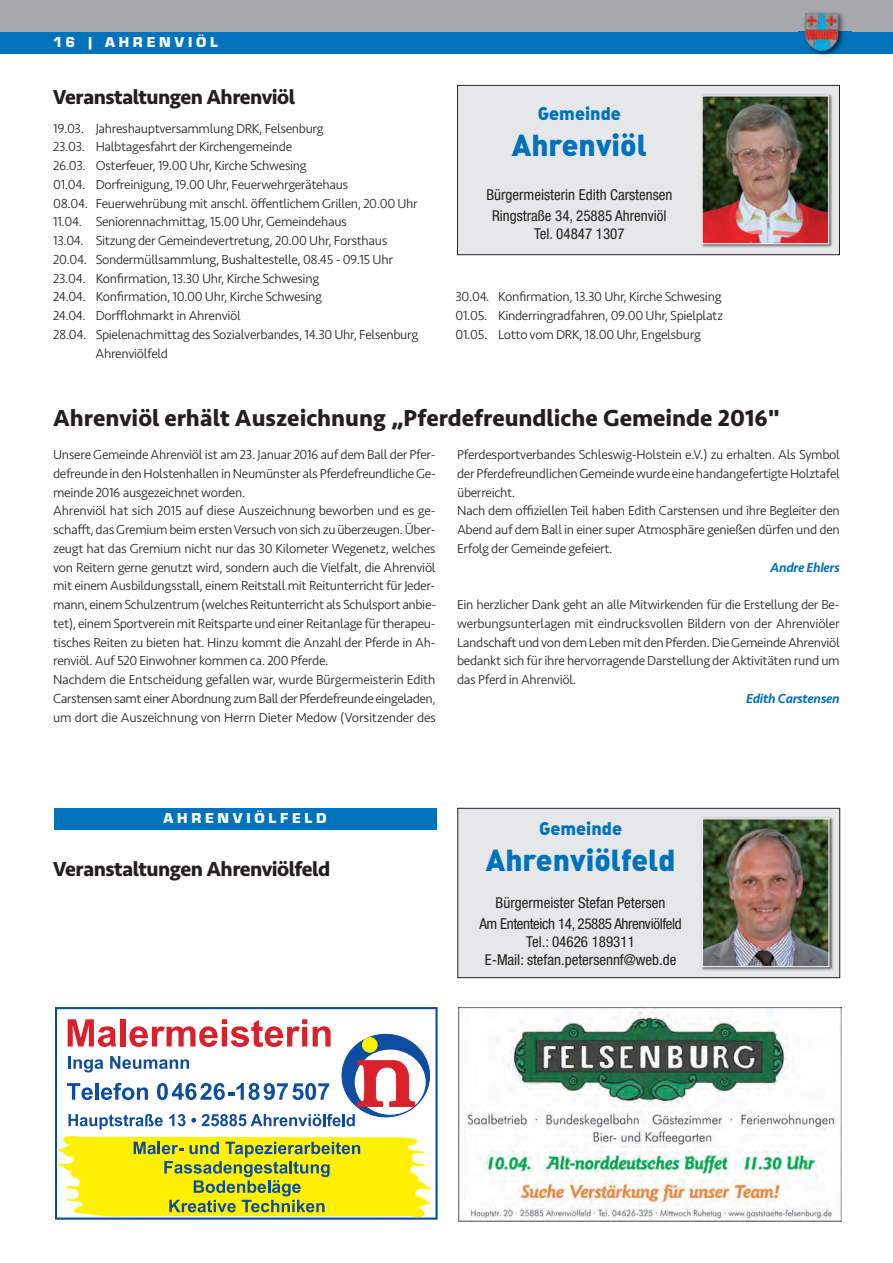
<style>
.page{position:relative;width:893px;height:1263px;background:#fff}
.page>*{position:absolute;margin:0;border:0;box-sizing:border-box;transform-origin:0 0}
.t1{font:30px "DIN Black Alternate";color:#0073bc}
.t2{font:700 24px "Seravek";color:#231f20}
.t3{font:700 21px "Seravek";letter-spacing:-.025em;color:#231f20}
.t4{font:18px "DIN Black Alternate";color:#0073bc}
.t5{font:condensed 15px/21px "Helvetica Neue";color:#231f20;text-align:center}
.t6{font:condensed 15px/21px "Helvetica Neue";letter-spacing:-.025em;color:#231f20;text-align:center}
.t7{font:15px "Eurostile T Blac";letter-spacing:.25em;color:#fff}
.t8{font:300 13.5px/18.8px "Seravek";letter-spacing:-.025em;color:#231f20}
.t9{font:italic 500 13.5px "Seravek";letter-spacing:-.025em;color:#0073bc}
</style>
<div class="page">
<div style="left:0;top:0;width:893px;height:43px;background:#a8a9ad"></div>
<div style="left:0;top:32px;width:893px;height:21px;background:#0073bc"></div>
<img style="left:799px;top:12px;width:52px;height:45px">
<img style="left:805px;top:13px;width:33px;height:38px">
<div style="left:458px;top:86px;width:381px;height:168px;background:#e6e7e9"></div>
<div style="left:457px;top:85px;width:383px;height:170px;border:1px solid #231f20"></div>
<img style="left:701px;top:94px;width:131px;height:154px">
<img style="left:704px;top:97px;width:123px;height:145px">
<div style="left:702px;top:95px;width:127px;height:149px;border:1px solid #fff"></div>
<div style="left:458px;top:809px;width:381px;height:168px;background:#e6e7e9"></div>
<div style="left:457px;top:808px;width:383px;height:170px;border:1px solid #231f20"></div>
<img style="left:701px;top:817px;width:132px;height:154px">
<img style="left:704px;top:820px;width:123px;height:145px">
<div style="left:702px;top:818px;width:127px;height:149px;border:1px solid #fff"></div>
<img style="left:458px;top:1008px;width:384px;height:213px">
<div style="left:54px;top:808px;width:382px;height:21px;background:#0073bc"></div>
<svg style="left:55px;top:1007px;width:383px;height:213px"></svg>
<svg style="left:68px;top:1019px;width:48px;height:28px"></svg>
<div style="left:120px;top:1019px;width:6px;height:27px;background:#d9212c"></div>
<svg style="left:129px;top:1019px;width:178px;height:28px"></svg>
<svg style="left:313px;top:1026px;width:18px;height:20px"></svg>
<svg style="left:67px;top:1083px;width:26px;height:17px"></svg>
<hr style="left:95px;top:1083px;width:4px;height:17px;background:#0d4da1">
<svg style="left:101px;top:1083px;width:47px;height:17px"></svg>
<svg style="left:157px;top:1083px;width:172px;height:17px"></svg>
<div style="left:342px;top:1034px;width:88px;height:83px;background:#0d4da1;border-radius:50%"></div>
<div style="left:355px;top:1050px;width:70px;height:64px;background:#fff;border-radius:50%"></div>
<div style="left:355px;top:1050px;width:71px;height:65px;border:1px solid #fff;border-radius:50%"></div>
<div style="left:363px;top:1037px;width:14px;height:15px;background:#fff101;border-radius:50%"></div>
<div style="left:362px;top:1037px;width:16px;height:15px;border:1px solid #fff101;border-radius:50%"></div>
<svg style="left:356px;top:1060px;width:59px;height:47px"></svg>
<svg style="left:68px;top:1056px;width:35px;height:16px"></svg>
<svg style="left:110px;top:1056px;width:79px;height:13px"></svg>
<svg style="left:68px;top:1114px;width:95px;height:15px"></svg>
<svg style="left:169px;top:1114px;width:27px;height:12px"></svg>
<svg style="left:57px;top:1137px;width:375px;height:80px;background:#e3df29"></svg>
<svg style="left:202px;top:1114px;width:153px;height:12px"></svg>
<p class="t7" style="left:53px;top:33px;width:166px">16 | AHRENVIÖL</p>
<h3 class="t3" style="left:53px;top:81px;width:244px">Veranstaltungen Ahrenviöl</h3>
<p class="t8" style="left:53px;top:119px;width:272px">19.03. Jahreshauptversammlung DRK, Felsenburg</p>
<p class="t8" style="left:53px;top:138px;width:240px">23.03. Halbtagesfahrt der Kirchengemeinde</p>
<p class="t8" style="left:53px;top:156px;width:255px">26.03. Osterfeuer, 19.00 Uhr, Kirche Schwesing</p>
<p class="t8" style="left:53px;top:175px;width:297px">01.04. Dorfreinigung, 19.00 Uhr, Feuerwehrgerätehaus</p>
<p class="t8" style="left:53px;top:194px;width:366px">08.04. Feuerwehrübung mit anschl. öffentlichem Grillen, 20.00 Uhr</p>
<p class="t8" style="left:53px;top:213px;width:295px">11.04. Seniorennachmittag, 15.00 Uhr, Gemeindehaus</p>
<p class="t8" style="left:53px;top:231px;width:336px">13.04. Sitzung der Gemeindevertretung, 20.00 Uhr, Forsthaus</p>
<p class="t8" style="left:53px;top:250px;width:341px">20.04. Sondermüllsammlung, Bushaltestelle, 08.45 - 09.15 Uhr</p>
<p class="t8" style="left:53px;top:269px;width:267px">23.04. Konfirmation, 13.30 Uhr, Kirche Schwesing</p>
<p class="t8" style="left:53px;top:288px;width:270px">24.04. Konfirmation, 10.00 Uhr, Kirche Schwesing</p>
<p class="t8" style="left:53px;top:306px;width:189px">24.04. Dorfflohmarkt in Ahrenviöl</p>
<p class="t8" style="left:53px;top:325px;width:367px">28.04. Spielenachmittag des Sozialverbandes, 14.30 Uhr, Felsenburg</p>
<p class="t8" style="left:96px;top:344px;width:74px">Ahrenviölfeld</p>
<h3 class="t4" style="left:538px;top:104px;width:85px">Gemeinde</h3>
<h1 class="t1" style="left:512px;top:129px;width:137px">Ahrenviöl</h1>
<p class="t5" style="left:486px;top:185px;width:188px">Bürgermeisterin Edith Carstensen<br>Ringstraße 34, 25885 Ahrenviöl</p>
<p class="t5" style="left:534px;top:224px;width:92px">Tel. 04847 1307</p>
<p class="t8" style="left:455px;top:288px;width:269px">30.04. Konfirmation, 13.30 Uhr, Kirche Schwesing<br>01.05. Kinderringradfahren, 09.00 Uhr, Spielplatz<br>01.05. Lotto vom DRK, 18.00 Uhr, Engelsburg</p>
<h2 class="t2" style="left:53px;top:399px;width:728px">Ahrenviöl erhält Auszeichnung „Pferdefreundliche Gemeinde 2016"</h2>
<p class="t8" style="left:53px;top:445px;width:384px">Unsere Gemeinde Ahrenviöl ist am 23. Januar 2016 auf dem Ball der Pfer&shy;defreunde in den Holstenhallen in Neumünster als Pferdefreundliche Ge&shy;meinde 2016 ausgezeichnet worden.<br>Ahrenviöl hat sich 2015 auf diese Auszeichnung beworben und es ge&shy;schafft, das Gremium beim ersten Versuch von sich zu überzeugen. Über&shy;zeugt hat das Gremium nicht nur das 30 Kilometer Wegenetz, welches von Reitern gerne genutzt wird, sondern auch die Vielfalt, die Ahrenviöl mit einem Ausbildungsstall, einem Reitstall mit Reitunterricht für Jeder&shy;mann, einem Schulzentrum (welches Reitunterricht als Schulsport anbie&shy;tet), einem Sportverein mit Reitsparte und einer Reitanlage für therapeu&shy;tisches Reiten zu bieten hat. Hinzu kommt die Anzahl der Pferde in Ah&shy;renviöl. Auf 520 Einwohner kommen ca. 200 Pferde.<br>Nachdem die Entscheidung gefallen war, wurde Bürgermeisterin Edith Carstensen samt einer Abordnung zum Ball der Pferdefreunde eingeladen, um dort die Auszeichnung von Herrn Dieter Medow (Vorsitzender des</p>
<p class="t8" style="left:457px;top:445px;width:384px">Pferdesportverbandes Schleswig-Holstein e.V.) zu erhalten. Als Symbol der Pferdefreundlichen Gemeinde wurde eine handangefertigte Holztafel überreicht.<br>Nach dem offiziellen Teil haben Edith Carstensen und ihre Begleiter den Abend auf dem Ball in einer super Atmosphäre genießen dürfen und den Erfolg der Gemeinde gefeiert.</p>
<p class="t9" style="left:770px;top:559px;width:71px">Andre Ehlers</p>
<p class="t8" style="left:457px;top:595px;width:384px;text-align:justify">Ein herzlicher Dank geht an alle Mitwirkenden für die Erstellung der Be&shy;werbungsunterlagen mit eindrucksvollen Bildern von der Ahrenviöler Landschaft und von dem Leben mit den Pferden. Die Gemeinde Ahrenviöl bedankt sich für ihre hervorragende Darstellung der Aktivitäten rund um das Pferd in Ahrenviöl.</p>
<p class="t9" style="left:746px;top:690px;width:95px">Edith Carstensen</p>
<p class="t7" style="left:164px;top:809px;width:164px">AHRENVIÖLFELD</p>
<h3 class="t3" style="left:53px;top:852px;width:279px">Veranstaltungen Ahrenviölfeld</h3>
<h3 class="t4" style="left:539px;top:818px;width:85px">Gemeinde</h3>
<h1 class="t1" style="left:486px;top:843px;width:191px">Ahrenviölfeld</h1>
<p class="t6" style="left:479px;top:894px;width:204px">Bürgermeister Stefan Petersen<br>Am Ententeich 14, 25885 Ahrenviölfeld</p>
<p class="t5" style="left:485px;top:934px;width:193px;line-height:18px">Tel.: 04626 189311<br>E-Mail: stefan.petersennf@web.de</p>
</div>
